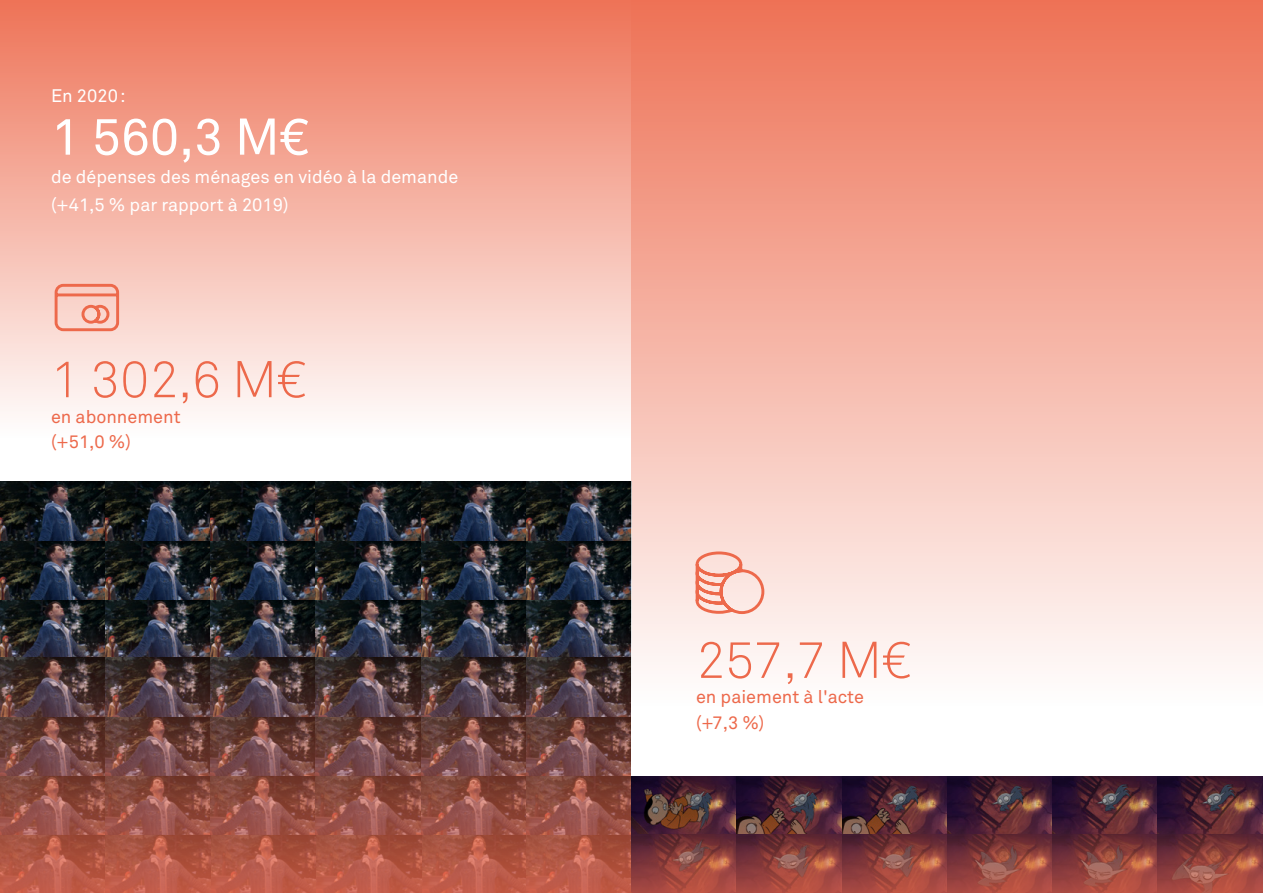
<style>
.page{position:relative;width:1263px;height:893px;background:#fff}
.page>*{position:absolute;margin:0;border:0;box-sizing:border-box;transform-origin:0 0}
.t1{font:300 51px "Akkurat Pro";color:#ed694b}
.t2{font:51px "Akkurat Pro";color:#fff}
.t3{font:18px/27.9px "Akkurat Pro";color:#fff}
.t4{font:18px/25.3px "Akkurat Pro";color:#ed694b}
</style>
<div class="page">
<img style="left:1px;top:481px;width:630px;height:9px">
<div style="left:0;top:0;width:631px;height:481px;background:linear-gradient(to bottom,#ee7458,#fff)"></div>
<div style="left:631px;top:0;width:632px;height:776px;background:linear-gradient(to bottom,#ee7256,#fff)"></div>
<img style="left:0;top:490px;width:631px;height:403px">
<svg style="left:631px;top:766px;width:632px;height:127px;background:#784449"></svg>
<svg style="left:53px;top:282px;width:68px;height:51px;background:#f5b5a6"></svg>
<svg style="left:694px;top:550px;width:72px;height:65px;background:#f7c5ba"></svg>
<p class="t3" style="left:51px;top:82px;width:76px">En 2020:</p>
<h1 class="t2" style="left:51px;top:107px;width:259px">1 560,3 M€</h1>
<p class="t3" style="left:51px;top:162px;width:409px">de dépenses des ménages en vidéo à la demande (+41,5 % par rapport à 2019)</p>
<h1 class="t1" style="left:51px;top:349px;width:257px">1 302,6 M€</h1>
<p class="t4" style="left:51px;top:404px;width:131px">en abonnement (+51,0 %)</p>
<h1 class="t1" style="left:696px;top:630px;width:217px">257,7 M€</h1>
<p class="t4" style="left:696px;top:684px;width:169px">en paiement à l'acte (+7,3 %)</p>
</div>
